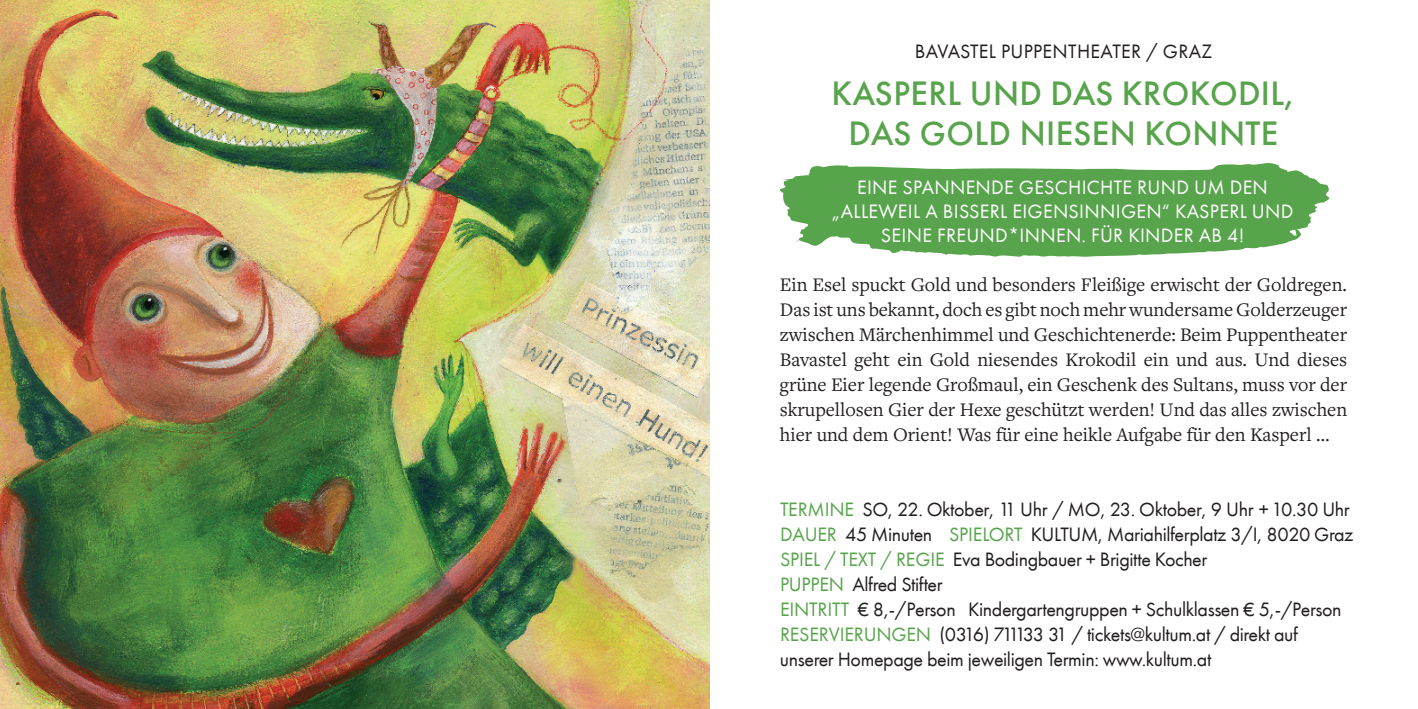
<style>
.page{position:relative;width:1418px;height:709px;background:#fff}
.page>*{position:absolute;margin:0;border:0;box-sizing:border-box;transform-origin:0 0}
.t1{font:500 35px/40px "Futura PT";letter-spacing:.01em;color:#58a44c;text-align:center}
.t2{font:20px/25px "Freight Text Pro";letter-spacing:-.005em;color:#231f20;text-align:justify}
.t3{font:20px/25px "Futura PT";letter-spacing:-.02em;color:#231f20}
.t4{font:20px/24.2px "Futura PT";letter-spacing:.015em;color:#fff;text-align:center}
.t5{font:20px "Futura PT";letter-spacing:.015em;color:#231f20}
.s1{color:#58a44c}
</style>
<div class="page">
<svg style="left:782px;top:163px;width:547px;height:94px;fill:#58a44c"></svg>
<img style="left:0;top:0;width:709px;height:709px">
<p class="t5" style="left:914px;top:39px;width:299px">BAVASTEL PUPPENTHEATER / GRAZ</p>
<h1 class="t1" style="left:831px;top:73px;width:465px">KASPERL UND DAS KROKODIL,<br>DAS GOLD NIESEN KONNTE</h1>
<p class="t4" style="left:831px;top:175px;width:463px">EINE SPANNENDE GESCHICHTE RUND UM DEN „ALLEWEIL A BISSERL EIGENSINNIGEN“ KASPERL UND<br>SEINE FREUND*INNEN. FÜR KINDER AB 4!</p>
<p class="t2" style="left:780px;top:272px;width:568px">Ein Esel spuckt Gold und besonders Fleißige erwischt der Goldregen.<br>Das ist uns bekannt, doch es gibt noch mehr wundersame Golderzeuger zwischen Märchenhimmel und Geschichtenerde: Beim Puppentheater Bavastel geht ein Gold niesendes Krokodil ein und aus. Und dieses grüne Eier legende Großmaul, ein Geschenk des Sultans, muss vor der skrupellosen Gier der Hexe geschützt werden! Und das alles zwischen hier und dem Orient! Was für eine heikle Aufgabe für den Kasperl …</p>
<p class="t3" style="left:780px;top:496px;width:575px"><span class="s1">TERMINE</span> SO, 22. Oktober, 11 Uhr / MO, 23. Oktober, 9 Uhr + 10.30 Uhr <span class="s1">DAUER</span> 45 Minuten <span class="s1">SPIELORT</span> KULTUM, Mariahilferplatz 3/I, 8020 Graz <span class="s1">SPIEL / TEXT / REGIE</span> Eva Bodingbauer + Brigitte Kocher<br><span class="s1">PUPPEN</span> Alfred Stifter<br><span class="s1">EINTRITT</span> € 8,-/Person Kindergartengruppen + Schulklassen € 5,-/Person <span class="s1">RESERVIERUNGEN</span> (0316) 711133 31 / tickets@kultum.at / direkt auf unserer Homepage beim jeweiligen Termin: www.kultum.at</p>
</div>
